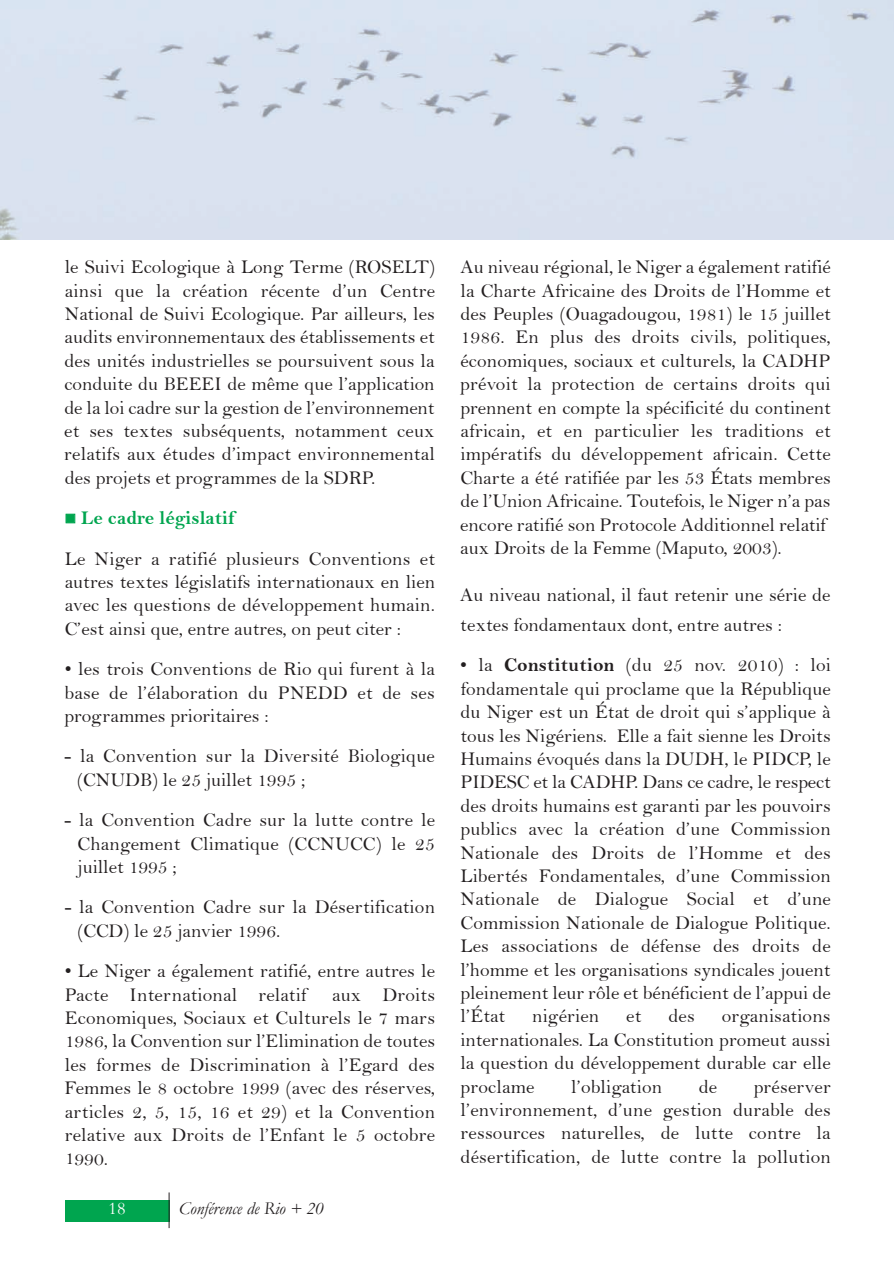
<style>
.page{position:relative;width:894px;height:1265px;background:#fff}
.page>*{position:absolute;margin:0;border:0;box-sizing:border-box;transform-origin:0 0}
.t1{font:19.5px/23.4px "Bell";letter-spacing:.005em;color:#231f20;text-align:justify}
.t2{font:19.5px "Bell MT Bold";color:#00a54f}
.t3{font:italic 18px "Garamond";color:#231f20}
.t4{font:18px "Garamond";color:#fff}
.s1{font-family:"Bell MT Bold"}
</style>
<div class="page">
<div style="left:65px;top:1200px;width:104px;height:21px;background:#00a54f"></div>
<hr style="left:169px;top:1192px;width:1px;height:36px;background:#231f20">
<div style="left:0;top:0;width:893px;height:239px;background:#dae2f0"></div>
<p class="t1" style="left:64px;top:256px;width:372px">le Suivi Ecologique à Long Terme (ROSELT) ainsi que la création récente d’un Centre National de Suivi Ecologique. Par ailleurs, les audits environnementaux des établissements et des unités industrielles se poursuivent sous la conduite du BEEEI de même que l’application de la loi cadre sur la gestion de l’environnement et ses textes subséquents, notamment ceux relatifs aux études d’impact environnemental des projets et programmes de la SDRP.</p>
<p class="t2" style="left:65px;top:508px;width:171px">■ le cadre législatif</p>
<p class="t1" style="left:65px;top:547px;width:372px">Le Niger a ratifié plusieurs Conventions et autres textes législatifs internationaux en lien avec les questions de développement humain.<br>C’est ainsi que, entre autres, on peut citer :</p>
<p class="t1" style="left:64px;top:658px;width:372px">• les trois Conventions de Rio qui furent à la base de l’élaboration du PNEDD et de ses programmes prioritaires :</p>
<p class="t1" style="left:77px;top:745px;width:359px;text-indent:-13px">- la Convention sur la Diversité Biologique (CNUDB) le 25 juillet 1995 ;</p>
<p class="t1" style="left:77px;top:809px;width:359px;text-indent:-13px">- la Convention Cadre sur la lutte contre le Changement Climatique (CCNUCC) le 25 juillet 1995 ;</p>
<p class="t1" style="left:77px;top:896px;width:359px;text-indent:-13px">- la Convention Cadre sur la Désertification (CCD) le 25 janvier 1996.</p>
<p class="t1" style="left:65px;top:960px;width:371px">• Le Niger a également ratifié, entre autres le<br>Pacte International relatif</p>
<p class="t1" style="left:65px;top:983px;width:372px;text-indent:267px">aux Droits Economiques, Sociaux et Culturels le 7 mars 1986, la Convention sur l’Elimination de toutes les formes de Discrimination à l’Egard des Femmes le 8 octobre 1999 (avec des réserves, articles 2, 5, 15, 16 et 29) et la Convention relative aux Droits de l’Enfant le 5 octobre 1990.</p>
<p class="t4" style="left:108px;top:1199px;width:18px">18</p>
<p class="t3" style="left:179px;top:1199px;width:146px">Conférence de Rio + 20</p>
<p class="t1" style="left:460px;top:256px;width:372px;text-align:left">Au niveau régional, le Niger a également ratifié la Charte Africaine des Droits de l’Homme et des Peuples (Ouagadougou, 1981) le 15 juillet 1986. En plus des droits civils, politiques, économiques, sociaux et culturels, la CADHP prévoit la protection de certains droits qui prennent en compte la spécificité du continent africain, et en particulier les traditions et impératifs du développement africain. Cette Charte a été ratifiée par les 53 États membres de l’Union Africaine. Toutefois, le Niger n’a pas encore ratifié son Protocole Additionnel relatif aux Droits de la Femme (Maputo, 2003).</p>
<p class="t1" style="left:460px;top:580px;width:371px;line-height:30px">Au niveau national, il faut retenir une série de textes fondamentaux dont, entre autres :</p>
<p class="t1" style="left:460px;top:654px;width:372px">• la <span class="s1">Constitution</span> (du 25 nov. 2010) : loi fondamentale qui proclame que la République du Niger est un État de droit qui s’applique à tous les Nigériens. Elle a fait sienne les Droits Humains évoqués dans la DUDH, le PIDCP, le PIDESC et la CADHP. Dans ce cadre, le respect des droits humains est garanti par les pouvoirs publics avec la création d’une Commission Nationale des Droits de l’Homme et des Libertés Fondamentales, d’une Commission Nationale de Dialogue Social et d’une Commission Nationale de Dialogue Politique.<br>Les associations de défense des droits de l’homme et les organisations syndicales jouent pleinement leur rôle et bénéficient de l’appui de l’État</p>
<p class="t1" style="left:532px;top:1005px;width:69px">nigérien</p>
<p class="t1" style="left:626px;top:1005px;width:17px">et</p>
<p class="t1" style="left:668px;top:1005px;width:28px">des</p>
<p class="t1" style="left:460px;top:1005px;width:371px;text-indent:261px">organisations internationales. La Constitution promeut aussi la question du développement durable car elle proclame</p>
<p class="t1" style="left:571px;top:1075px;width:93px">l’obligation</p>
<p class="t1" style="left:698px;top:1075px;width:20px">de</p>
<p class="t1" style="left:460px;top:1075px;width:372px;text-indent:293px">préserver l’environnement, d’une gestion durable des ressources naturelles, de lutte contre la désertification, de lutte contre la pollution</p>
</div>
